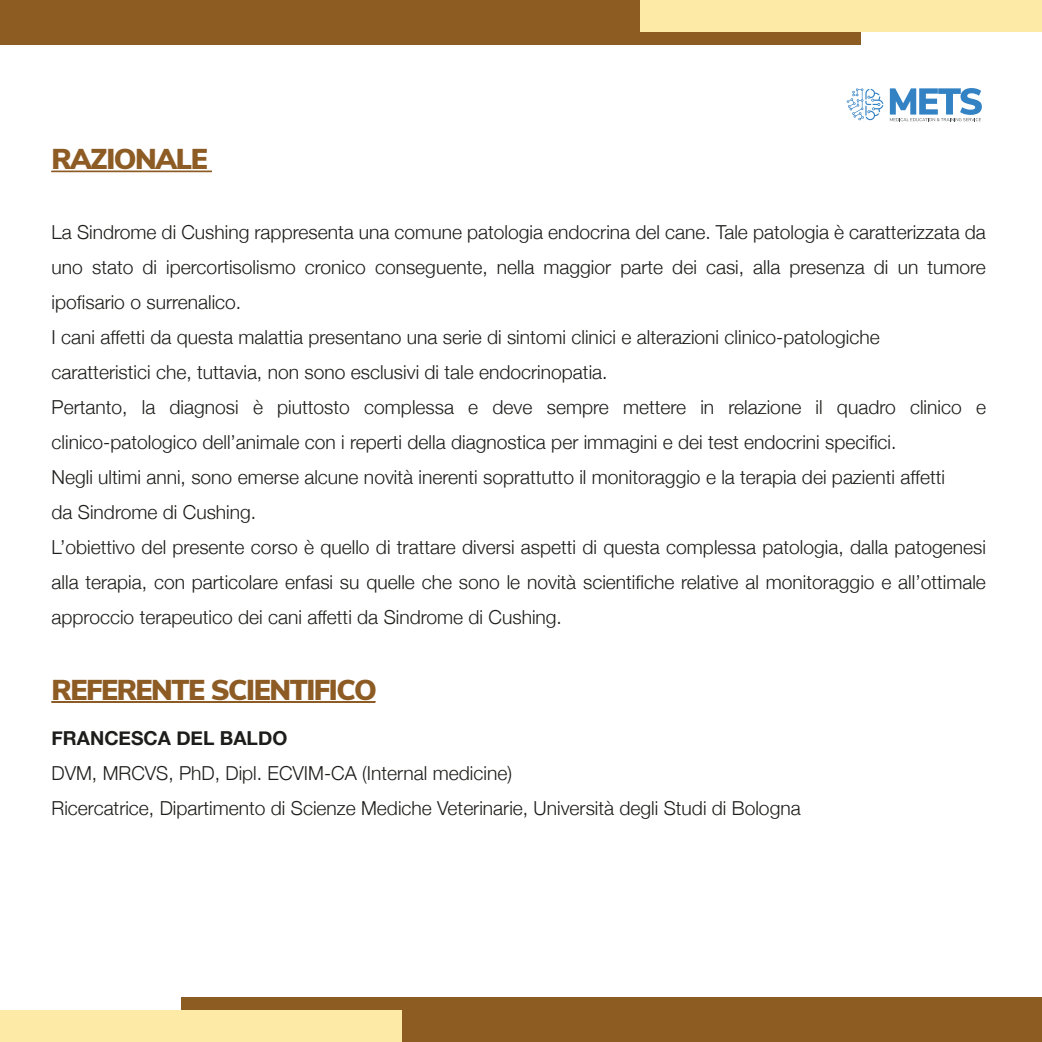
<style>
.page{position:relative;width:1042px;height:1042px;background:#fff}
.page>*{position:absolute;margin:0;border:0;box-sizing:border-box;transform-origin:0 0}
.t1{font:900 28.7px "Nunito Sans";letter-spacing:-.05em;color:#8d5b24}
.t2{font:300 19.25px/35px "Helvetica Neue";color:#1d1d1b}
.t3{font:700 19.25px "Helvetica Neue";color:#1d1d1b}
</style>
<div class="page">
<svg style="left:890px;top:88px;width:92px;height:33px"></svg>
<svg style="left:847px;top:88px;width:36px;height:32px"></svg>
<svg style="left:52px;top:171px;width:160px;height:1px"></svg>
<svg style="left:52px;top:701px;width:323px;height:1px"></svg>
<div style="left:181px;top:997px;width:861px;height:45px;background:#8d5c23"></div>
<div style="left:0;top:0;width:861px;height:45px;background:#8d5c23"></div>
<div style="left:640px;top:0;width:402px;height:31px;background:#fdeaa6"></div>
<div style="left:0;top:1011px;width:402px;height:31px;background:#fdeaa6"></div>
<h1 class="t1" style="left:52px;top:138px;width:158px">RAZIONALE</h1>
<p class="t2" style="left:52px;top:213px;width:936px">La Sindrome di Cushing rappresenta una comune patologia endocrina del cane. Tale patologia è caratterizzata da uno stato di ipercortisolismo cronico conseguente, nella maggior parte dei casi, alla presenza di un tumore ipofisario o surrenalico.<br>I cani affetti da questa malattia presentano una serie di sintomi clinici e alterazioni clinico-patologiche<br>caratteristici che, tuttavia, non sono esclusivi di tale endocrinopatia.<br>Pertanto, la diagnosi è piuttosto complessa e deve sempre mettere in relazione il quadro clinico e clinico-patologico dell’animale con i reperti della diagnostica per immagini e dei test endocrini specifici.<br>Negli ultimi anni, sono emerse alcune novità inerenti soprattutto il monitoraggio e la terapia dei pazienti affetti<br>da Sindrome di Cushing.<br>L’obiettivo del presente corso è quello di trattare diversi aspetti di questa complessa patologia, dalla patogenesi alla terapia, con particolare enfasi su quelle che sono le novità scientifiche relative al monitoraggio e all’ottimale approccio terapeutico dei cani affetti da Sindrome di Cushing.</p>
<h1 class="t1" style="left:52px;top:668px;width:327px">REFERENTE SCIENTIFICO</h1>
<p class="t3" style="left:52px;top:723px;width:237px">FRANCESCA DEL BALDO</p>
<p class="t2" style="left:52px;top:754px;width:750px">DVM, MRCVS, PhD, Dipl. ECVIM-CA (Internal medicine)<br>Ricercatrice, Dipartimento di Scienze Mediche Veterinarie, Università degli Studi di Bologna</p>
</div>
